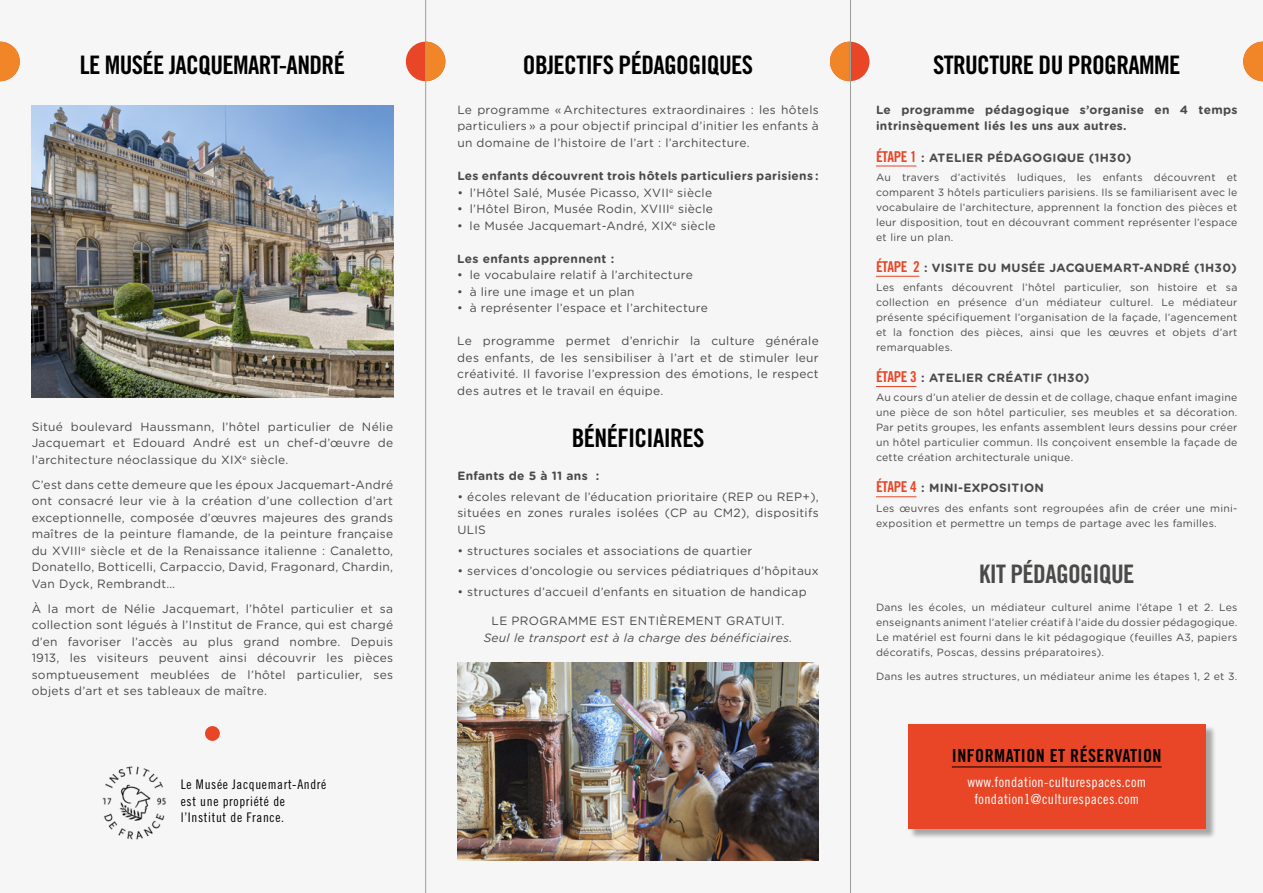
<style>
.page{position:relative;width:1263px;height:893px;background:#f6f6f6}
.page>*{position:absolute;margin:0;border:0;box-sizing:border-box;transform-origin:0 0}
.t1{font:25.5px "Trade Gothic Bold Cond Twenty";letter-spacing:-.025em;color:#000}
.t2{font:25.5px "Trade Gothic Bold Cond Twenty";letter-spacing:-.025em;color:#4a4a49}
.t3{font:18px "Trade Gothic Bold Cond Twenty";letter-spacing:.025em;color:#000}
.t4{font:13.95px/16.8px "Trade Gothic Cond Eighteen";letter-spacing:.025em;color:#fff;text-align:center}
.t5{font:13.2px/16.5px "Trade Gothic Cond Eighteen";letter-spacing:.05em;color:#000}
.t6{font:12px/16.5px "Gotham Rounded";letter-spacing:.025em;color:#4a4a49;text-align:justify}
.t7{font:700 12px/16.5px "Gotham Rounded";letter-spacing:.025em;color:#4a4a49}
.t8{font:italic 12px "Gotham Rounded";letter-spacing:.025em;color:#4a4a49}
.t9{font:10.5px/15px "Gotham Rounded";letter-spacing:.025em;color:#4a4a49;text-align:justify}
.s1{font-family:"Trade Gothic Bold Cond Twenty";font-weight:400;font-size:15px;color:#e84626}
</style>
<div class="page">
<img style="left:32px;top:105px;width:361px;height:293px">
<div style="left:205px;top:726px;width:15px;height:15px;background:#e84626;border-radius:50%"></div>
<div style="left:406px;top:42px;width:39px;height:39px;background:#e84626;border-radius:50%"></div>
<svg style="left:426px;top:42px;width:19px;height:39px"></svg>
<svg style="left:0;top:42px;width:20px;height:39px"></svg>
<div style="left:830px;top:42px;width:39px;height:39px;background:#e84626;border-radius:50%"></div>
<svg style="left:830px;top:42px;width:20px;height:39px"></svg>
<svg style="left:1243px;top:42px;width:20px;height:39px"></svg>
<hr style="left:876px;top:166px;width:40px;height:1px;background:#e84626">
<hr style="left:876px;top:276px;width:43px;height:1px;background:#e84626">
<hr style="left:876px;top:386px;width:40px;height:1px;background:#e84626">
<hr style="left:876px;top:496px;width:40px;height:1px;background:#e84626">
<img style="left:457px;top:662px;width:362px;height:198px">
<div style="left:909px;top:725px;width:307px;height:114px;background:#000;opacity:.32"></div>
<div style="left:908px;top:724px;width:297px;height:104px;background:#e84626"></div>
<hr style="left:952px;top:766px;width:209px;height:1px;background:#000">
<hr style="left:425px;top:0;width:1px;height:893px;background:#9d9d9c">
<hr style="left:850px;top:0;width:1px;height:893px;background:#9d9d9c">
<img style="left:103px;top:766px;width:63px;height:73px">
<h1 class="t1" style="left:80px;top:49px;width:267px">LE MUSÉE JACQUEMART-ANDRÉ</h1>
<h1 class="t1" style="left:523px;top:49px;width:232px">OBJECTIFS PÉDAGOGIQUES</h1>
<h1 class="t1" style="left:933px;top:49px;width:249px">STRUCTURE DU PROGRAMME</h1>
<p class="t6" style="left:32px;top:418px;width:363px">Situé boulevard Haussmann, l’hôtel particulier de Nélie Jacquemart et Edouard André est un chef-d’œuvre de l’architecture néoclassique du XIX<sup>e</sup> siècle.</p>
<p class="t6" style="left:32px;top:476px;width:363px">C’est dans cette demeure que les époux Jacquemart-André ont consacré leur vie à la création d’une collection d’art exceptionnelle, composée d’œuvres majeures des grands maîtres de la peinture flamande, de la peinture française du XVIII<sup>e</sup> siècle et de la Renaissance italienne : Canaletto, Donatello, Botticelli, Carpaccio, David, Fragonard, Chardin, Van Dyck, Rembrandt…</p>
<p class="t6" style="left:32px;top:600px;width:363px">À la mort de Nélie Jacquemart, l’hôtel particulier et sa collection sont légués à l’Institut de France, qui est chargé d’en favoriser l’accès au plus grand nombre. Depuis 1913, les visiteurs peuvent ainsi découvrir les pièces somptueusement meublées de l’hôtel particulier, ses objets d’art et ses tableaux de maître.</p>
<p class="t5" style="left:181px;top:776px;width:147px">Le Musée Jacquemart-André est une propriété de l’Institut de France.</p>
<p class="t6" style="left:457px;top:101px;width:363px">Le programme « Architectures extraordinaires : les hôtels particuliers » a pour objectif principal d’initier les enfants à un domaine de l’histoire de l’art : l’architecture.</p>
<p class="t7" style="left:457px;top:167px;width:363px">Les enfants découvrent trois hôtels particuliers parisiens :</p>
<p class="t6" style="left:457px;top:183px;width:256px">• l’Hôtel Salé, Musée Picasso, XVII<sup>e</sup> siècle</p>
<p class="t6" style="left:457px;top:200px;width:257px">• l’Hôtel Biron, Musée Rodin, XVIII<sup>e</sup> siècle</p>
<p class="t6" style="left:457px;top:216px;width:260px">• le Musée Jacquemart-André, XIX<sup>e</sup> siècle</p>
<p class="t7" style="left:457px;top:249px;width:159px">Les enfants apprennent :</p>
<p class="t6" style="left:457px;top:266px;width:237px">• le vocabulaire relatif à l’architecture</p>
<p class="t6" style="left:457px;top:282px;width:179px">• à lire une image et un plan</p>
<p class="t6" style="left:457px;top:299px;width:252px">• à représenter l’espace et l’architecture</p>
<p class="t6" style="left:457px;top:332px;width:363px">Le programme permet d’enrichir la culture générale des enfants, de les sensibiliser à l’art et de stimuler leur créativité. Il favorise l’expression des émotions, le respect des autres et le travail en équipe.</p>
<h1 class="t1" style="left:572px;top:422px;width:134px">BÉNÉFICIAIRES</h1>
<p class="t7" style="left:457px;top:467px;width:144px">Enfants de 5 à 11 ans :</p>
<p class="t6" style="left:457px;top:488px;width:363px">• écoles relevant de l’éducation prioritaire (REP ou REP+), situées en zones rurales isolées (CP au CM2), dispositifs ULIS</p>
<p class="t6" style="left:457px;top:541px;width:297px">• structures sociales et associations de quartier</p>
<p class="t6" style="left:457px;top:562px;width:363px">• services d’oncologie ou services pédiatriques d’hôpitaux</p>
<p class="t6" style="left:457px;top:583px;width:351px">• structures d’accueil d’enfants en situation de handicap</p>
<p class="t6" style="left:492px;top:612px;width:294px">LE PROGRAMME EST ENTIÈREMENT GRATUIT.</p>
<p class="t8" style="left:484px;top:629px;width:310px">Seul le transport est à la charge des bénéficiaires.</p>
<p class="t7" style="left:876px;top:101px;width:363px">Le programme pédagogique s’organise en 4 temps intrinsèquement liés les uns aux autres.</p>
<p class="t7" style="left:876px;top:149px;width:257px"><span class="s1">ÉTAPE 1</span> : ATELIER PÉDAGOGIQUE (1H30)</p>
<p class="t9" style="left:876px;top:169px;width:363px">Au travers d’activités ludiques, les enfants découvrent et comparent 3 hôtels particuliers parisiens. Ils se familiarisent avec le vocabulaire de l’architecture, apprennent la fonction des pièces et leur disposition, tout en découvrant comment représenter l’espace et lire un plan.</p>
<p class="t7" style="left:876px;top:259px;width:362px"><span class="s1">ÉTAPE 2</span> : VISITE DU MUSÉE JACQUEMART-ANDRÉ (1H30)</p>
<p class="t9" style="left:876px;top:279px;width:363px">Les enfants découvrent l’hôtel particulier, son histoire et sa collection en présence d’un médiateur culturel. Le médiateur présente spécifiquement l’organisation de la façade, l’agencement et la fonction des pièces, ainsi que les œuvres et objets d’art remarquables.</p>
<p class="t7" style="left:876px;top:369px;width:215px"><span class="s1">ÉTAPE 3</span> : ATELIER CRÉATIF (1H30)</p>
<p class="t9" style="left:876px;top:390px;width:363px">Au cours d’un atelier de dessin et de collage, chaque enfant imagine une pièce de son hôtel particulier, ses meubles et sa décoration.<br>Par petits groupes, les enfants assemblent leurs dessins pour créer un hôtel particulier commun. Ils conçoivent ensemble la façade de cette création architecturale unique.</p>
<p class="t7" style="left:876px;top:479px;width:169px"><span class="s1">ÉTAPE 4</span> : MINI-EXPOSITION</p>
<p class="t9" style="left:876px;top:500px;width:363px">Les œuvres des enfants sont regroupées afin de créer une mini&shy;exposition et permettre un temps de partage avec les familles.</p>
<h1 class="t2" style="left:979px;top:559px;width:157px">KIT PÉDAGOGIQUE</h1>
<p class="t9" style="left:876px;top:599px;width:363px">Dans les écoles, un médiateur culturel anime l’étape 1 et 2. Les enseignants animent l’atelier créatif à l’aide du dossier pédagogique.<br>Le matériel est fourni dans le kit pédagogique (feuilles A3, papiers décoratifs, Poscas, dessins préparatoires).</p>
<p class="t9" style="left:876px;top:668px;width:363px">Dans les autres structures, un médiateur anime les étapes 1, 2 et 3.</p>
<h2 class="t3" style="left:952px;top:745px;width:211px">INFORMATION ET RÉSERVATION</h2>
<p class="t4" style="left:967px;top:774px;width:180px">www.fondation-culturespaces.com fondation1@culturespaces.com</p>
</div>
